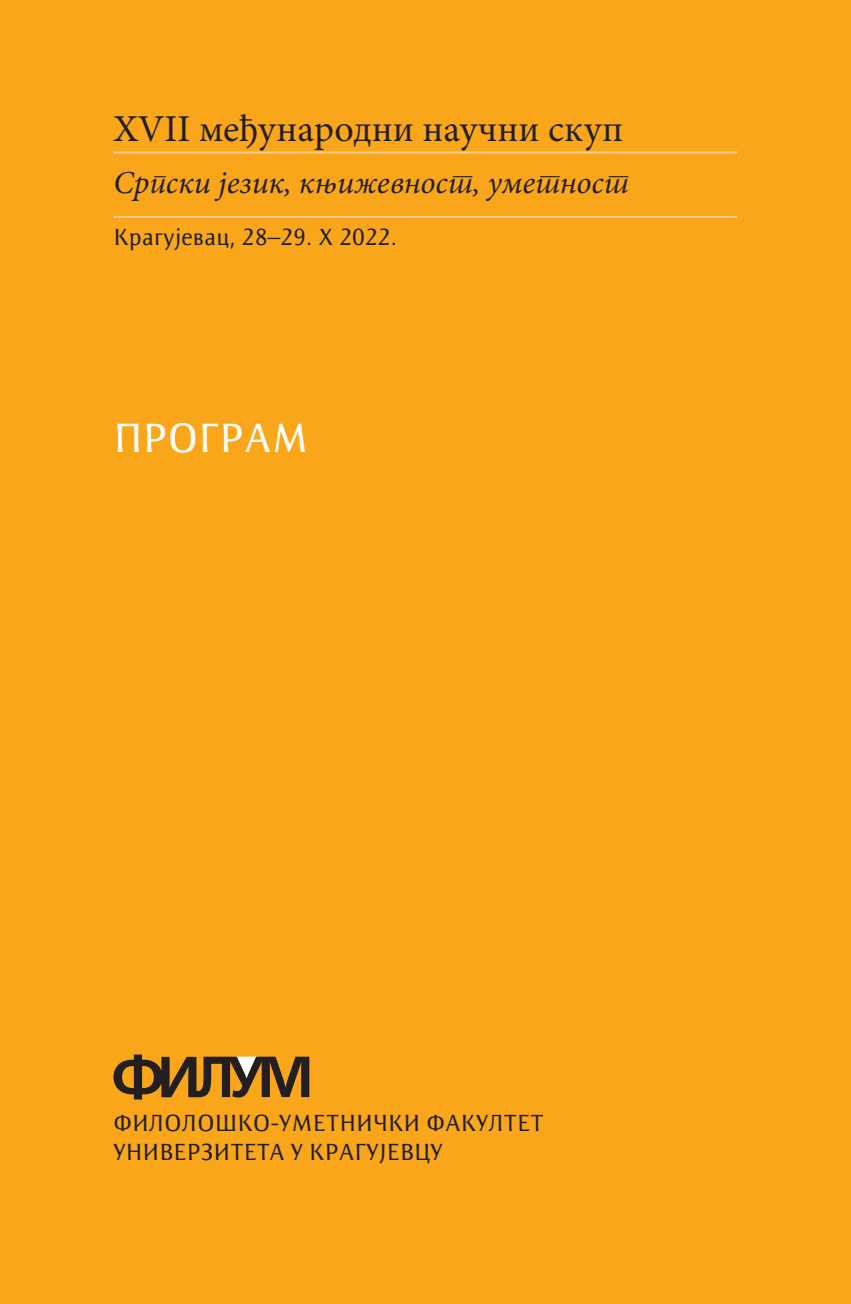
<style>
.page{position:relative;width:851px;height:1304px;background:#fff}
.page>*{position:absolute;margin:0;border:0;box-sizing:border-box;transform-origin:0 0}
.t1{font:500 42px "Resavska S Sans";color:#fff}
.t2{font:38px "Minion ZN";color:#231f20}
.RULE{font:italic 32px "Minion ZN";color:#231f20}
.t3{font:500 24px/28.8px "Resavska S Sans";color:#231f20}
.s1{font-family:"Resavska BG";font-weight:400}
</style>
<div class="page">
<div style="left:0;top:0;width:850px;height:1304px;background:#faa61a"></div>
<hr style="left:113px;top:152px;width:624px;height:2px;background:#fecf8d">
<hr style="left:113px;top:216px;width:624px;height:2px;background:#fecf8d">
<svg style="left:113px;top:1054px;width:196px;height:46px"></svg>
<p class="t2" style="left:113px;top:106px;width:511px">XVII међународни научни скуп</p>
<p class="RULE" style="left:113px;top:164px;width:516px">Српски језик, књижевност, уметност</p>
<p class="t3" style="left:113px;top:222px;width:285px">Крагујевац, 28<span class="s1">–</span>29. X 2022.</p>
<p class="t1" style="left:113px;top:415px;width:197px">ПРОГРАМ</p>
<p class="t3" style="left:113px;top:1109px;width:431px">ФИЛОЛОШКО-УМЕТНИЧКИ ФАКУЛТЕТ<br>УНИВЕРЗИТЕТА У КРАГУЈЕВЦУ</p>
</div>
